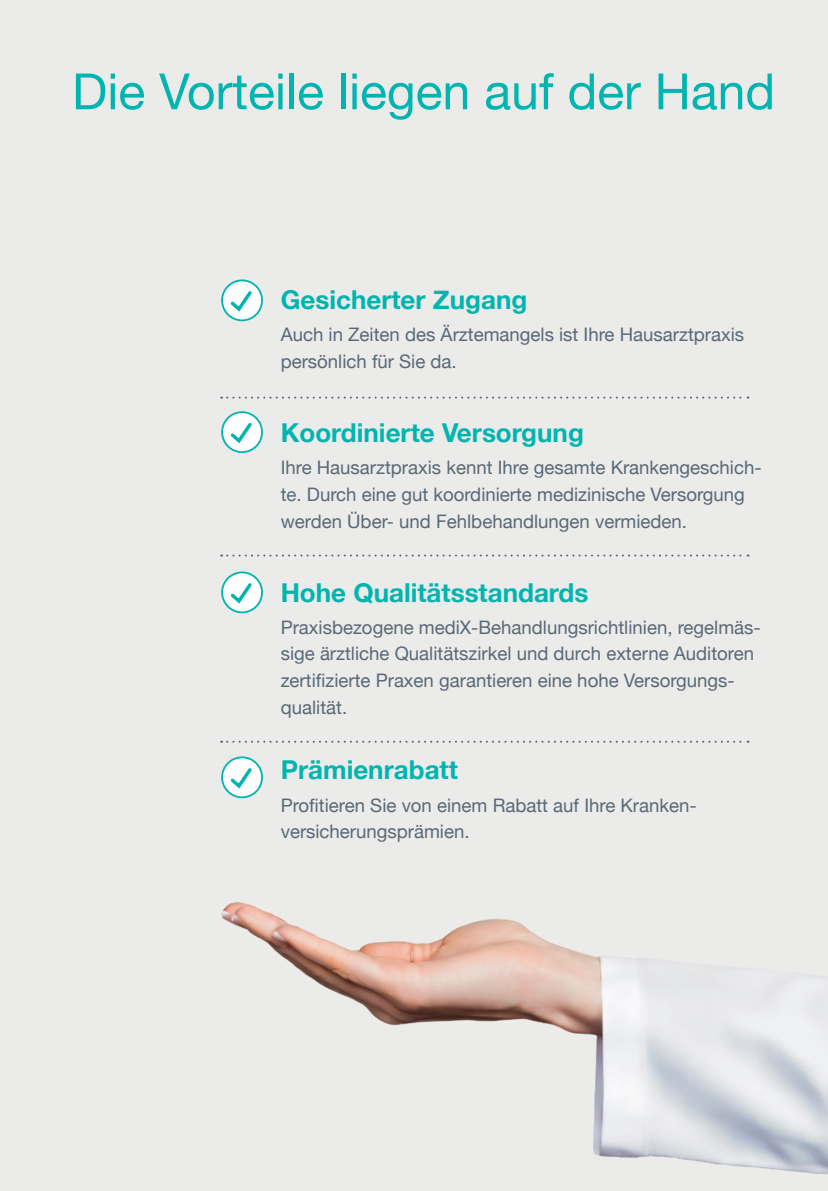
<style>
.page{position:relative;width:828px;height:1191px;background:#ebebea}
.page>*{position:absolute;margin:0;border:0;box-sizing:border-box;transform-origin:0 0}
.t1{font:50px "Helvetica Neue";color:#00b5af}
.t2{font:700 26px "Helvetica Neue";color:#00b5af}
.t3{font:18.6px/26.6px "Helvetica Neue";color:#5a6876}
</style>
<div class="page">
<svg style="left:222px;top:280px;width:40px;height:40px"></svg>
<div style="left:221px;top:279px;width:42px;height:42px;border:2px solid #00b5af;border-radius:50%"></div>
<svg style="left:228px;top:288px;width:27px;height:26px"></svg>
<svg style="left:222px;top:412px;width:40px;height:40px"></svg>
<div style="left:221px;top:411px;width:42px;height:42px;border:2px solid #00b5af;border-radius:50%"></div>
<svg style="left:228px;top:420px;width:27px;height:26px"></svg>
<svg style="left:222px;top:572px;width:40px;height:40px"></svg>
<div style="left:221px;top:571px;width:42px;height:42px;border:2px solid #00b5af;border-radius:50%"></div>
<svg style="left:228px;top:580px;width:27px;height:26px"></svg>
<svg style="left:222px;top:757px;width:40px;height:40px"></svg>
<div style="left:221px;top:756px;width:42px;height:42px;border:2px solid #00b5af;border-radius:50%"></div>
<svg style="left:228px;top:765px;width:27px;height:26px"></svg>
<svg style="left:221px;top:396px;width:527px;height:2px"></svg>
<svg style="left:221px;top:554px;width:527px;height:2px"></svg>
<svg style="left:221px;top:740px;width:527px;height:2px"></svg>
<img style="left:221px;top:902px;width:607px;height:273px">
<h1 class="t1" style="left:72px;top:55px;width:704px">Die Vorteile liegen auf der Hand</h1>
<h2 class="t2" style="left:281px;top:279px;width:248px">Gesicherter Zugang</h2>
<p class="t3" style="left:281px;top:322px;width:465px">Auch in Zeiten des Ärztemangels ist Ihre Hausarztpraxis persönlich für Sie da.</p>
<h2 class="t2" style="left:281px;top:412px;width:305px">Koordinierte Versorgung</h2>
<p class="t3" style="left:281px;top:455px;width:482px">Ihre Hausarztpraxis kennt Ihre gesamte Krankengeschich&shy;te. Durch eine gut koordinierte medizinische Versorgung werden Über- und Fehlbehandlungen vermieden.</p>
<h2 class="t2" style="left:281px;top:572px;width:309px">Hohe Qualitätsstandards</h2>
<p class="t3" style="left:281px;top:615px;width:481px">Praxisbezogene mediX-Behandlungsrichtlinien, regelmäs&shy;sige ärztliche Qualitätszirkel und durch externe Auditoren zertifizierte Praxen garantieren eine hohe Versorgungs&shy;qualität.</p>
<h2 class="t2" style="left:281px;top:749px;width:179px">Prämienrabatt</h2>
<p class="t3" style="left:281px;top:792px;width:417px">Profitieren Sie von einem Rabatt auf Ihre Kranken&shy;versicherungsprämien.</p>
</div>
